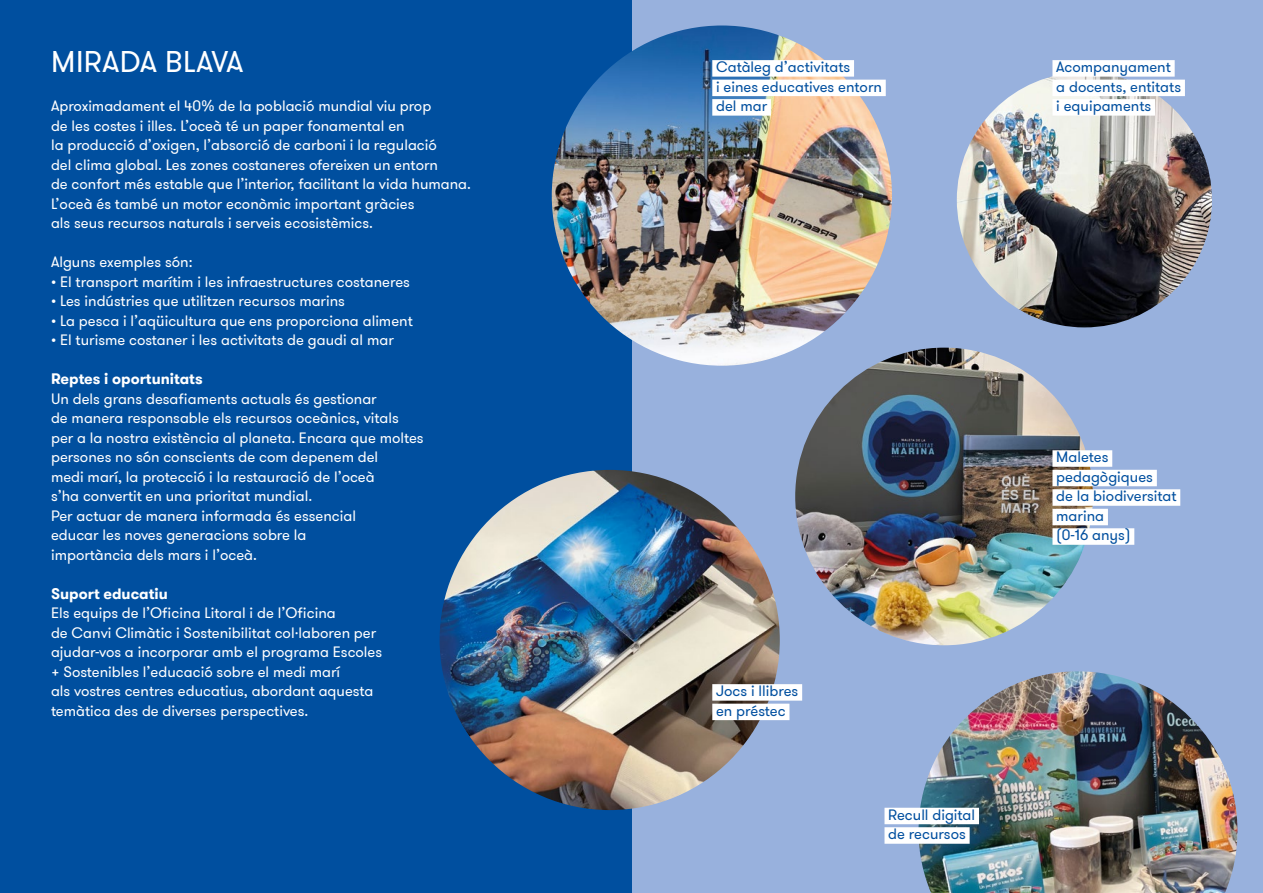
<style>
.page{position:relative;width:1263px;height:893px;background:#fff}
.page>*{position:absolute;margin:0;border:0;box-sizing:border-box;transform-origin:0 0}
.t1{font:30px "Litoral";letter-spacing:.015em;color:#fff}
.t2{font:15px/19.5px "GT Walsheim Pro";color:#fff}
.t3{font:15px/19.5px "GT Walsheim Pro";color:#004f9f}
.t4{font:700 15px "GT Walsheim Pro";color:#fff}
</style>
<div class="page">
<div style="left:631px;top:0;width:632px;height:893px;background:#98b1dd"></div>
<div style="left:0;top:0;width:631px;height:893px;background:#004f9f"></div>
<img style="left:440px;top:470px;width:340px;height:340px;border-radius:170px">
<img style="left:795px;top:348px;width:298px;height:297px;border-radius:149px">
<img style="left:552px;top:26px;width:340px;height:340px;border-radius:170px">
<img style="left:957px;top:72px;width:255px;height:255px;border-radius:128px">
<img style="left:918px;top:671px;width:319px;height:222px">
<div style="left:1052px;top:450px;width:60px;height:17px;background:#fff"></div>
<div style="left:1052px;top:470px;width:105px;height:16px;background:#fff"></div>
<div style="left:1052px;top:489px;width:128px;height:17px;background:#fff"></div>
<div style="left:1052px;top:509px;width:56px;height:16px;background:#fff"></div>
<div style="left:1052px;top:528px;width:82px;height:17px;background:#fff"></div>
<div style="left:884px;top:808px;width:95px;height:16px;background:#fff"></div>
<div style="left:884px;top:827px;width:86px;height:17px;background:#fff"></div>
<div style="left:712px;top:684px;width:90px;height:17px;background:#fff"></div>
<div style="left:712px;top:704px;width:77px;height:16px;background:#fff"></div>
<div style="left:712px;top:60px;width:142px;height:17px;background:#fff"></div>
<div style="left:712px;top:80px;width:174px;height:16px;background:#fff"></div>
<div style="left:712px;top:99px;width:59px;height:17px;background:#fff"></div>
<div style="left:1052px;top:60px;width:123px;height:17px;background:#fff"></div>
<div style="left:1052px;top:80px;width:133px;height:16px;background:#fff"></div>
<div style="left:1052px;top:99px;width:103px;height:17px;background:#fff"></div>
<h1 class="t1" style="left:51px;top:43px;width:193px">MIRADA BLAVA</h1>
<p class="t2" style="left:51px;top:97px;width:422px">Aproximadament el 40% de la població mundial viu prop<br>de les costes i illes. L’oceà té un paper fonamental en<br>la producció d’oxigen, l’absorció de carboni i la regulació<br>del clima global. Les zones costaneres ofereixen un entorn<br>de confort més estable que l’interior, facilitant la vida humana.<br>L’oceà és també un motor econòmic important gràcies<br>als seus recursos naturals i serveis ecosistèmics.</p>
<p class="t2" style="left:51px;top:253px;width:143px">Alguns exemples són:</p>
<p class="t2" style="left:51px;top:272px;width:360px">• El transport marítim i les infraestructures costaneres</p>
<p class="t2" style="left:51px;top:292px;width:295px">• Les indústries que utilitzen recursos marins</p>
<p class="t2" style="left:51px;top:311px;width:363px">• La pesca i l’aqüicultura que ens proporciona aliment</p>
<p class="t2" style="left:51px;top:331px;width:344px">• El turisme costaner i les activitats de gaudi al mar</p>
<p class="t4" style="left:51px;top:369px;width:153px">Reptes i oportunitats</p>
<p class="t2" style="left:51px;top:389px;width:374px">Un dels grans desafiaments actuals és gestionar<br>de manera responsable els recursos oceànics, vitals per a la nostra existència al planeta. Encara que moltes persones no són conscients de com depenem del<br>medi marí, la protecció i la restauració de l’oceà<br>s’ha convertit en una prioritat mundial.<br>Per actuar de manera informada és essencial<br>educar les noves generacions sobre la<br>importància dels mars i l’oceà.</p>
<p class="t4" style="left:51px;top:584px;width:118px">Suport educatiu</p>
<p class="t2" style="left:51px;top:604px;width:333px">Els equips de l’Oficina Litoral i de l’Oficina<br>de Canvi Climàtic i Sostenibilitat col·laboren per ajudar-vos a incorporar amb el programa Escoles + Sostenibles l’educació sobre el medi marí<br>als vostres centres educatius, abordant aquesta temàtica des de diverses perspectives.</p>
<p class="t3" style="left:716px;top:58px;width:167px">Catàleg d’activitats<br>i eines educatives entorn del mar</p>
<p class="t3" style="left:1056px;top:58px;width:126px">Acompanyament a docents, entitats i equipaments</p>
<p class="t3" style="left:716px;top:681px;width:84px">Jocs i llibres en préstec</p>
<p class="t3" style="left:1056px;top:448px;width:122px">Maletes pedagògiques<br>de la biodiversitat marina<br>(0-16 anys)</p>
<p class="t3" style="left:888px;top:805px;width:88px">Recull digital de recursos</p>
</div>
